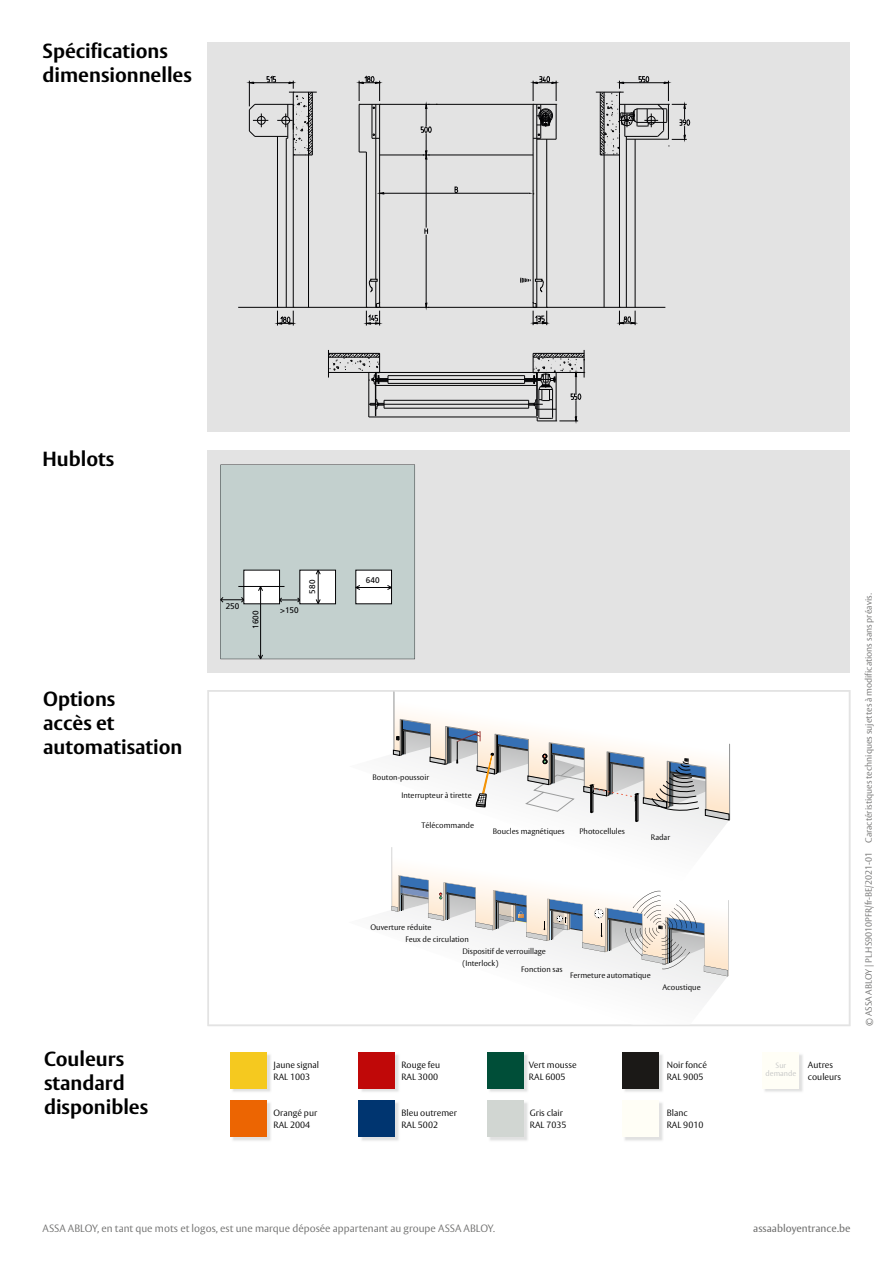
<style>
.page{position:relative;width:893px;height:1263px;background:#fff}
.page>*{position:absolute;margin:0;border:0;box-sizing:border-box;transform-origin:0 0}
.t1{font:700 20.25px/24px "ASSA Vesta";color:#000}
.t2{font:300 10.5px "ASSA Vesta";color:#6f6f6e}
.t3{font:10.5px "ASSA Vesta";letter-spacing:-.01em;color:#6f6f6e}
.t4{font:300 9px/12px "ASSA Vesta";color:#000}
.t5{font:300 9px "ASSA Vesta";color:#6f6f6e}
.t6{font:8.25px "Frutiger";color:#020204}
.t7{font:300 7.95px/12px "ASSA Vesta";color:#000}
.t8{font:300 7.5px/8.9px "ASSA Vesta";color:#c5c6c6;text-align:center}
</style>
<div class="page">
<div style="left:207px;top:450px;width:643px;height:222px;background:#e3e3e3"></div>
<div style="left:207px;top:43px;width:643px;height:389px;background:#e3e3e3"></div>
<img style="left:232px;top:1102px;width:39px;height:39px">
<div style="left:230px;top:1101px;width:36px;height:36px;background:#ec6502"></div>
<img style="left:361px;top:1102px;width:38px;height:39px">
<div style="left:359px;top:1101px;width:36px;height:36px;background:#003570"></div>
<img style="left:623px;top:1053px;width:40px;height:39px">
<div style="left:622px;top:1052px;width:36px;height:36px;background:#1b1917"></div>
<img style="left:624px;top:1102px;width:39px;height:39px">
<div style="left:622px;top:1101px;width:36px;height:36px;background:#fffef6"></div>
<img style="left:360px;top:1054px;width:39px;height:38px">
<div style="left:359px;top:1052px;width:36px;height:36px;background:#c00808"></div>
<img style="left:488px;top:1054px;width:40px;height:38px">
<div style="left:487px;top:1052px;width:37px;height:36px;background:#004e38"></div>
<img style="left:489px;top:1102px;width:39px;height:39px">
<div style="left:487px;top:1101px;width:37px;height:36px;background:#d1d6d2"></div>
<img style="left:231px;top:1053px;width:40px;height:39px">
<div style="left:230px;top:1052px;width:36px;height:36px;background:#f5c91f"></div>
<img style="left:764px;top:1054px;width:39px;height:38px">
<div style="left:762px;top:1052px;width:36px;height:36px;background:#fffef6"></div>
<svg style="left:207px;top:690px;width:643px;height:336px"></svg>
<hr style="left:379px;top:104px;width:1px;height:203px;background:#020204">
<hr style="left:380px;top:155px;width:153px;height:1px;background:#020204">
<hr style="left:533px;top:152px;width:1px;height:155px;background:#020204">
<hr style="left:533px;top:307px;width:132px;height:1px;background:#020204">
<hr style="left:238px;top:307px;width:142px;height:1px;background:#020204">
<hr style="left:380px;top:307px;width:153px;height:1px;background:#020204">
<hr style="left:537px;top:104px;width:1px;height:175px;background:#020204">
<hr style="left:533px;top:104px;width:1px;height:48px;background:#020204">
<hr style="left:556px;top:104px;width:1px;height:35px;background:#020204">
<hr style="left:359px;top:104px;width:197px;height:1px;background:#020204">
<hr style="left:546px;top:139px;width:1px;height:168px;background:#020204">
<hr style="left:366px;top:152px;width:1px;height:155px;background:#020204">
<hr style="left:376px;top:104px;width:1px;height:175px;background:#020204">
<hr style="left:372px;top:379px;width:179px;height:1px;background:#020204">
<hr style="left:619px;top:133px;width:1px;height:174px;background:#020204">
<hr style="left:604px;top:155px;width:1px;height:152px;background:#020204">
<hr style="left:308px;top:155px;width:1px;height:152px;background:#020204">
<hr style="left:293px;top:133px;width:1px;height:174px;background:#020204">
<hr style="left:376px;top:385px;width:161px;height:1px;background:#020204">
<hr style="left:375px;top:372px;width:1px;height:44px;background:#020204">
<hr style="left:376px;top:372px;width:1px;height:44px;background:#020204">
<hr style="left:369px;top:404px;width:174px;height:1px;background:#020204">
<hr style="left:388px;top:375px;width:137px;height:1px;background:#020204">
<hr style="left:388px;top:383px;width:137px;height:1px;background:#020204">
<hr style="left:384px;top:400px;width:145px;height:1px;background:#020204">
<hr style="left:384px;top:408px;width:145px;height:1px;background:#020204">
<svg style="left:370px;top:399px;width:15px;height:11px"></svg>
<hr style="left:369px;top:372px;width:1px;height:45px;background:#020204">
<hr style="left:369px;top:417px;width:168px;height:1px;background:#020204">
<hr style="left:277px;top:136px;width:1px;height:171px;background:#020204">
<hr style="left:635px;top:139px;width:1px;height:168px;background:#020204">
<svg style="left:328px;top:350px;width:61px;height:35px"></svg>
<hr style="left:359px;top:104px;width:1px;height:48px;background:#020204">
<hr style="left:626px;top:136px;width:1px;height:171px;background:#020204">
<hr style="left:286px;top:138px;width:1px;height:169px;background:#020204">
<hr style="left:372px;top:104px;width:1px;height:34px;background:#020204">
<svg style="left:372px;top:133px;width:8px;height:6px"></svg>
<hr style="left:540px;top:104px;width:1px;height:34px;background:#020204">
<svg style="left:533px;top:134px;width:23px;height:6px"></svg>
<hr style="left:380px;top:372px;width:153px;height:1px;background:#020204">
<svg style="left:356px;top:75px;width:26px;height:34px"></svg>
<svg style="left:246px;top:75px;width:71px;height:81px"></svg>
<svg style="left:596px;top:76px;width:94px;height:80px"></svg>
<svg style="left:275px;top:307px;width:21px;height:18px"></svg>
<svg style="left:520px;top:277px;width:30px;height:48px"></svg>
<svg style="left:617px;top:307px;width:21px;height:18px"></svg>
<svg style="left:524px;top:350px;width:61px;height:74px"></svg>
<hr style="left:426px;top:159px;width:1px;height:69px;background:#020204">
<hr style="left:426px;top:235px;width:1px;height:68px;background:#020204">
<svg style="left:425px;top:228px;width:3px;height:6px"></svg>
<svg style="left:425px;top:303px;width:4px;height:7px"></svg>
<hr style="left:384px;top:193px;width:145px;height:1px;background:#020204">
<svg style="left:455px;top:187px;width:3px;height:6px"></svg>
<svg style="left:377px;top:190px;width:7px;height:5px"></svg>
<svg style="left:529px;top:191px;width:5px;height:4px"></svg>
<svg style="left:421px;top:102px;width:16px;height:58px"></svg>
<svg style="left:530px;top:76px;width:29px;height:51px"></svg>
<svg style="left:364px;top:279px;width:18px;height:46px"></svg>
<svg style="left:220px;top:465px;width:195px;height:194px;background:#c3cfcd"></svg>
<h1 class="t1" style="left:43px;top:40px;width:151px">Spécifications dimensionnelles</h1>
<h1 class="t1" style="left:43px;top:447px;width:73px">Hublots</h1>
<h1 class="t1" style="left:43px;top:687px;width:141px">Options<br>accès et automatisation</h1>
<h1 class="t1" style="left:44px;top:1047px;width:106px">Couleurs standard disponibles</h1>
<p class="t6" style="left:226px;top:602px;width:15px">250</p>
<p class="t6" style="left:251px;top:629px;width:20px;rotate:-90deg">1600</p>
<p class="t6" style="left:280px;top:605px;width:20px">&gt;150</p>
<p class="t6" style="left:307px;top:593px;width:15px;rotate:-90deg">580</p>
<p class="t6" style="left:366px;top:576px;width:15px">640</p>
<p class="t7" style="left:372px;top:772px;width:58px">Bouton-poussoir</p>
<p class="t7" style="left:401px;top:790px;width:72px">Interrupteur à tirette</p>
<p class="t7" style="left:421px;top:820px;width:54px">Télécommande</p>
<p class="t7" style="left:493px;top:826px;width:73px">Boucles magnétiques</p>
<p class="t7" style="left:579px;top:826px;width:47px">Photocellules</p>
<p class="t7" style="left:651px;top:832px;width:21px">Radar</p>
<p class="t7" style="left:370px;top:922px;width:63px">Ouverture réduite</p>
<p class="t7" style="left:405px;top:934px;width:65px">Feux de circulation</p>
<p class="t7" style="left:462px;top:946px;width:85px">Dispositif de verrouillage (Interlock)</p>
<p class="t7" style="left:521px;top:964px;width:43px">Fonction sas</p>
<p class="t7" style="left:570px;top:970px;width:82px">Fermeture automatique</p>
<p class="t7" style="left:662px;top:982px;width:40px">Acoustique</p>
<p class="t4" style="left:274px;top:1059px;width:47px">Jaune signal<br>RAL 1003</p>
<p class="t8" style="left:766px;top:1061px;width:32px">Sur demande</p>
<p class="t4" style="left:808px;top:1059px;width:35px">Autres couleurs</p>
<p class="t4" style="left:529px;top:1059px;width:49px">Vert mousse<br>RAL 6005</p>
<p class="t4" style="left:667px;top:1059px;width:42px">Noir foncé<br>RAL 9005</p>
<p class="t4" style="left:401px;top:1059px;width:40px">Rouge feu<br>RAL 3000</p>
<p class="t4" style="left:401px;top:1107px;width:57px">Bleu outremer<br>RAL 5002</p>
<p class="t4" style="left:274px;top:1107px;width:45px">Orangé pur<br>RAL 2004</p>
<p class="t4" style="left:667px;top:1107px;width:38px">Blanc<br>RAL 9010</p>
<p class="t4" style="left:530px;top:1107px;width:38px">Gris clair<br>RAL 7035</p>
<p class="t5" style="left:863px;top:1026px;width:434px;rotate:-90deg">© ASSA ABLOY | PL.HS9010PFR/fr-BE/2021-01 Caractéristiques techniques sujettes à modifications sans préavis.</p>
<p class="t5" style="left:863px;top:897px;width:11px;rotate:-90deg">FR</p>
<h2 class="t2" style="left:43px;top:1222px;width:454px">ASSA ABLOY, en tant que mots et logos, est une marque déposée appartenant au groupe ASSA ABLOY.</h2>
<h2 class="t3" style="left:762px;top:1222px;width:90px">assaabloyentrance.fr</h2>
<h2 class="t3" style="left:753px;top:1222px;width:99px">assaabloyentrance.be</h2>
</div>
